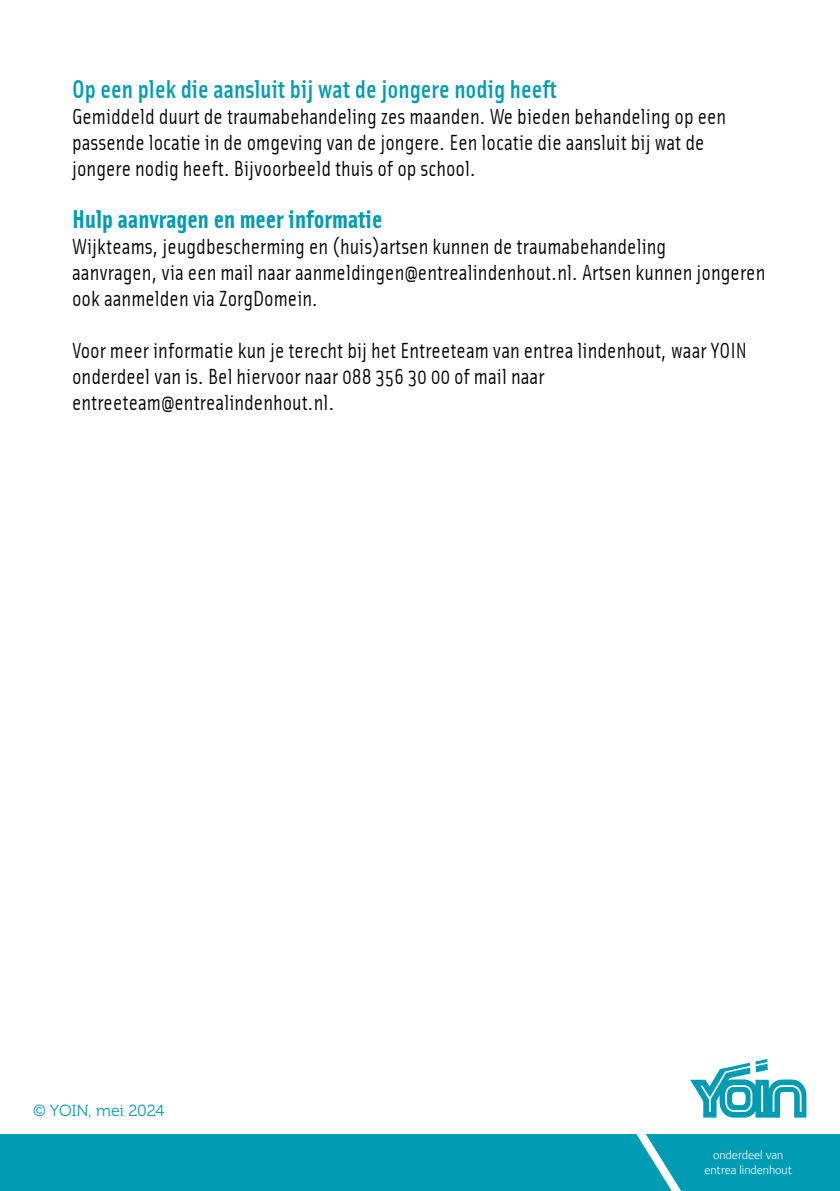
<style>
.page{position:relative;width:840px;height:1191px;background:#fff}
.page>*{position:absolute;margin:0;border:0;box-sizing:border-box;transform-origin:0 0}
.t1{font:26px "Solex Medium 2";color:#009cb4}
.t2{font:26px "Solex Bold 2";color:#009cb4}
.t3{font:22px/26px "Solex Regular 2";color:#000}
.t4{font:16px "Museo 300";color:#009cb4}
.t5{font:12.2px/14.6px "Foundry Sterling";color:#fff;text-align:center}
</style>
<div class="page">
<div style="left:0;top:1134px;width:839px;height:57px;background:#009cb4"></div>
<svg style="left:636px;top:1059px;width:169px;height:132px"></svg>
<p class="t1" style="left:72px;top:72px;width:486px">Op een plek die aansluit bij wat de jongere nodig heeft</p>
<p class="t3" style="left:72px;top:102px;width:655px">Gemiddeld duurt de traumabehandeling zes maanden. We bieden behandeling op een passende locatie in de omgeving van de jongere. Een locatie die aansluit bij wat de jongere nodig heeft. Bijvoorbeeld thuis of op school.</p>
<p class="t2" style="left:72px;top:202px;width:311px">Hulp aanvragen en meer informatie</p>
<p class="t3" style="left:72px;top:232px;width:694px">Wijkteams, jeugdbescherming en (huis)artsen kunnen de traumabehandeling<br>aanvragen, via een mail naar aanmeldingen@entrealindenhout.nl. Artsen kunnen jongeren ook aanmelden via ZorgDomein.</p>
<p class="t3" style="left:72px;top:336px;width:676px">Voor meer informatie kun je terecht bij het Entreeteam van entrea lindenhout, waar YOIN onderdeel van is. Bel hiervoor naar 088 356 30 00 of mail naar entreeteam@entrealindenhout.nl.</p>
<p class="t4" style="left:33px;top:1102px;width:133px">© YOIN, mei 2024</p>
<p class="t5" style="left:704px;top:1147px;width:89px">onderdeel van entrea lindenhout</p>
</div>
